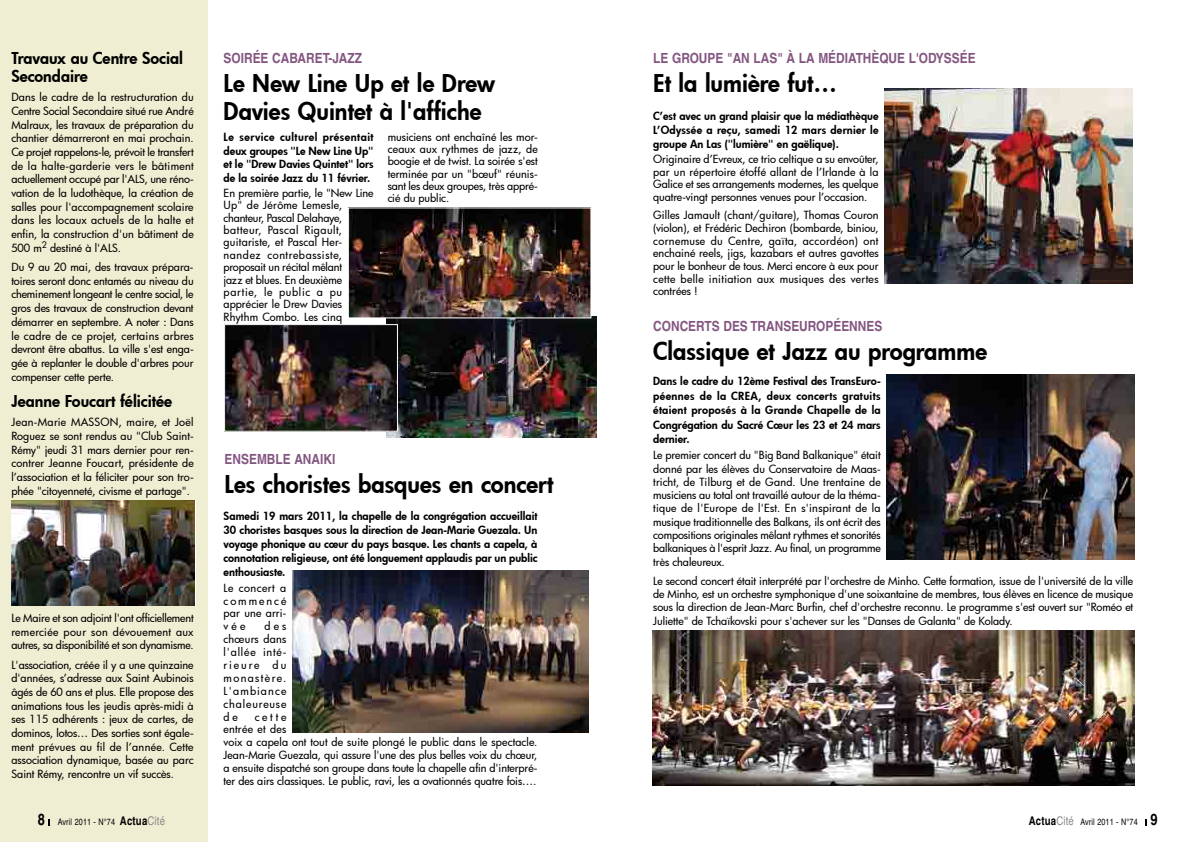
<style>
.page{position:relative;width:1191px;height:842px;background:#fff}
.page>*{position:absolute;margin:0;border:0;box-sizing:border-box;transform-origin:0 0}
.t1{font:800 24px/28.8px "Futura";color:#000}
.t2{font:800 16px/17.7px "Futura";color:#000}
.t3{font:700 16px "Helvetica";color:#000;scale:.8 1}
.t4{font:700 14px "Helvetica";color:#835681;scale:.85 1}
.t5{font:500 11px/13.7px "Futura";color:#000;text-align:justify}
.t6{font:800 11px/14.1px "Futura";color:#000;text-align:justify}
.t7{font:9px "Helvetica";letter-spacing:.02em;color:#000;scale:.8 1}
.s1{font-weight:700;font-size:12px}
.s2{font-size:12px;color:#87888a}
.s3{font-weight:700;font-size:16px}
</style>
<div class="page">
<div style="left:0;top:0;width:207px;height:842px;background:#f0eed2"></div>
<img style="left:11px;top:500px;width:184px;height:106px">
<img style="left:386px;top:317px;width:211px;height:120px">
<img style="left:292px;top:571px;width:296px;height:161px">
<img style="left:226px;top:326px;width:170px;height:104px">
<div style="left:224px;top:324px;width:174px;height:108px;border:1px solid #fff"></div>
<img style="left:350px;top:209px;width:239px;height:107px">
<img style="left:884px;top:89px;width:248px;height:195px">
<img style="left:886px;top:375px;width:248px;height:184px">
<img style="left:652px;top:631px;width:482px;height:155px">
<h2 class="t2" style="left:11px;top:49px;width:173px">Travaux au Centre Social<br>Secondaire</h2>
<p class="t5" style="left:11px;top:90px;width:184px">Dans le cadre de la restructuration du Centre Social Secondaire situé rue André Malraux, les travaux de préparation du chantier démarreront en mai prochain.<br>Ce projet rappelons-le, prévoit le transfert de la halte-garderie vers le bâtiment actuellement occupé par l'ALS, une réno&shy;vation de la ludothèque, la création de salles pour l'accompagnement scolaire dans les locaux actuels de la halte et enfin, la construction d'un bâtiment de 500 m<sup>2</sup> destiné à l'ALS.</p>
<p class="t5" style="left:11px;top:260px;width:184px">Du 9 au 20 mai, des travaux prépara&shy;toires seront donc entamés au niveau du cheminement longeant le centre social, le gros des travaux de construction devant démarrer en septembre. A noter : Dans le cadre de ce projet, certains arbres devront être abattus. La ville s'est enga&shy;gée à replanter le double d'arbres pour compenser cette perte.</p>
<h2 class="t2" style="left:11px;top:392px;width:162px">Jeanne Foucart félicitée</h2>
<p class="t5" style="left:11px;top:415px;width:184px">Jean-Marie MASSON, maire, et Joël Roguez se sont rendus au "Club Saint-Rémy" jeudi 31 mars dernier pour ren&shy;contrer Jeanne Foucart, présidente de l’association et la féliciter pour son tro&shy;phée "citoyenneté, civisme et partage".</p>
<p class="t5" style="left:11px;top:611px;width:184px">Le Maire et son adjoint l'ont officiellement remerciée pour son dévouement aux autres, sa disponibilité et son dynamisme.</p>
<p class="t5" style="left:11px;top:657px;width:184px">L'association, créée il y a une quinzaine d'années, s’adresse aux Saint Aubinois âgés de 60 ans et plus. Elle propose des animations tous les jeudis après-midi à ses 115 adhérents : jeux de cartes, de dominos, lotos… Des sorties sont égale&shy;ment prévues au fil de l’année. Cette association dynamique, basée au parc Saint Rémy, rencontre un vif succès.</p>
<p class="t4" style="left:224px;top:49px;width:164px">SO IR ÉE CABAR ET-JAZZ</p>
<h1 class="t1" style="left:224px;top:68px;width:273px">Le New Line Up et le Drew<br>Davies Quintet à l'affiche</h1>
<p class="t6" style="left:224px;top:130px;width:151px;line-height:13.6px">Le service culturel présentait deux groupes "Le New Line Up" et le "Drew Davies Quintet" lors de la soirée Jazz du 11 février.</p>
<p class="t5" style="left:223px;top:187px;width:151px;line-height:12.4px;text-align:left">En première partie, le "New Line<br>Up" de Jérôme Lemesle, chanteur, Pascal Delahaye, batteur, Pascal Rigault, guitariste, et Pascal Her&shy;nandez contrebassiste, proposait un récital mêlant<br>jazz et blues. En deuxième partie, le public a pu apprécier le Drew Davies<br>Rhythm Combo. Les cinq</p>
<p class="t5" style="left:388px;top:131px;width:151px;line-height:12.1px">musiciens ont enchaîné les mor&shy;ceaux aux rythmes de jazz, de boogie et de twist. La soirée s'est terminée par un "bœuf" réunis&shy;sant les deux groupes, très appré&shy;cié du public.</p>
<p class="t4" style="left:225px;top:450px;width:132px">ENSEMBLE ANAIKI</p>
<h1 class="t1" style="left:225px;top:469px;width:330px">Les choristes basques en concert</h1>
<p class="t6" style="left:224px;top:508px;width:315px">Samedi 19 mars 2011, la chapelle de la congrégation accueillait 30 choristes basques sous la direction de Jean-Marie Guezala. Un voyage phonique au cœur du pays basque. Les chants a capela, à connotation religieuse, ont été longuement applaudis par un public enthousiaste.</p>
<p class="t5" style="left:224px;top:581px;width:64px;line-height:12.9px">Le concert a commencé par une arri&shy;vée</p>
<p class="t5" style="left:224px;top:620px;width:64px;line-height:12.9px;text-indent:41px">des chœurs dans l'allée inté&shy;rieure du monastère.<br>L'ambiance chaleureuse de</p>
<p class="t5" style="left:224px;top:710px;width:315px;line-height:12.9px;text-align:left;text-indent:31px">cette<br>entrée et des<br>voix a capela ont tout de suite plongé le public dans le spectacle.<br>Jean-Marie Guezala, qui assure l'une des plus belles voix du chœur, a ensuite dispatché son groupe dans toute la chapelle afin d'interpré&shy;ter des airs classiques. Le public, ravi, les a ovationnés quatre fois….</p>
<p class="t4" style="left:653px;top:49px;width:381px">LE GROUPE "AN LAS" À LA MÉDIATHÈQUE L'ODYSSÉE</p>
<h1 class="t1" style="left:653px;top:68px;width:185px">Et la lumière fut…</h1>
<p class="t6" style="left:653px;top:109px;width:227px;line-height:13.8px">C’est avec un grand plaisir que la médiathèque L’Odyssée a reçu, samedi 12 mars dernier le groupe An Las ("lumière" en gaëlique).</p>
<p class="t5" style="left:653px;top:152px;width:227px;line-height:12.6px">Originaire d’Evreux, ce trio celtique a su envoûter, par un répertoire étoffé allant de l’Irlande à la Galice et ses arrangements modernes, les quelque quatre-vingt personnes venues pour l’occasion.</p>
<p class="t5" style="left:653px;top:209px;width:227px;line-height:12.6px">Gilles Jamault (chant/guitare), Thomas Couron (violon), et Frédéric Dechiron (bombarde, biniou, cornemuse du Centre, gaïta, accordéon) ont enchainé reels, jigs, kazabars et autres gavottes pour le bonheur de tous. Merci encore à eux pour cette belle initiation aux musiques des vertes contrées !</p>
<p class="t4" style="left:653px;top:317px;width:271px">CONCERTS DES TRANSEUROPÉENNES</p>
<h1 class="t1" style="left:653px;top:336px;width:335px">Classique et Jazz au programme</h1>
<p class="t6" style="left:653px;top:374px;width:229px;line-height:14.5px">Dans le cadre du 12ème Festival des TransEuro&shy;péennes de la CREA, deux concerts gratuits étaient proposés à la Grande Chapelle de la Congrégation du Sacré Cœur les 23 et 24 mars dernier.</p>
<p class="t5" style="left:653px;top:448px;width:229px;line-height:13.3px">Le premier concert du "Big Band Balkanique" était donné par les élèves du Conservatoire de Maas&shy;tricht, de Tilburg et de Gand. Une trentaine de musiciens au total ont travaillé autour de la théma&shy;tique de l'Europe de l'Est. En s'inspirant de la musique traditionnelle des Balkans, ils ont écrit des compositions originales mêlant rythmes et sonorités balkaniques à l'esprit Jazz. Au final, un programme très chaleureux.</p>
<p class="t5" style="left:653px;top:574px;width:481px;line-height:13.3px">Le second concert était interprété par l'orchestre de Minho. Cette formation, issue de l'université de la ville de Minho, est un orchestre symphonique d'une soixantaine de membres, tous élèves en licence de musique sous la direction de Jean-Marc Burfin, chef d'orchestre reconnu. Le programme s'est ouvert sur "Roméo et Juliette" de Tchaïkovski pour s'achever sur les "Danses de Galanta" de Kolady.</p>
<h2 class="t3" style="left:38px;top:810px;width:10px">8</h2>
<p class="t7" style="left:58px;top:817px;width:136px">Avril 2011 - N°74 <span class="s1">ACTUA</span><span class="s2">Cité</span></p>
<p class="t7" style="left:1028px;top:817px;width:162px"><span class="s1">ACTUA</span><span class="s2">Cité</span> Avril 2011 - N°74 <span class="s3">9</span></p>
</div>
